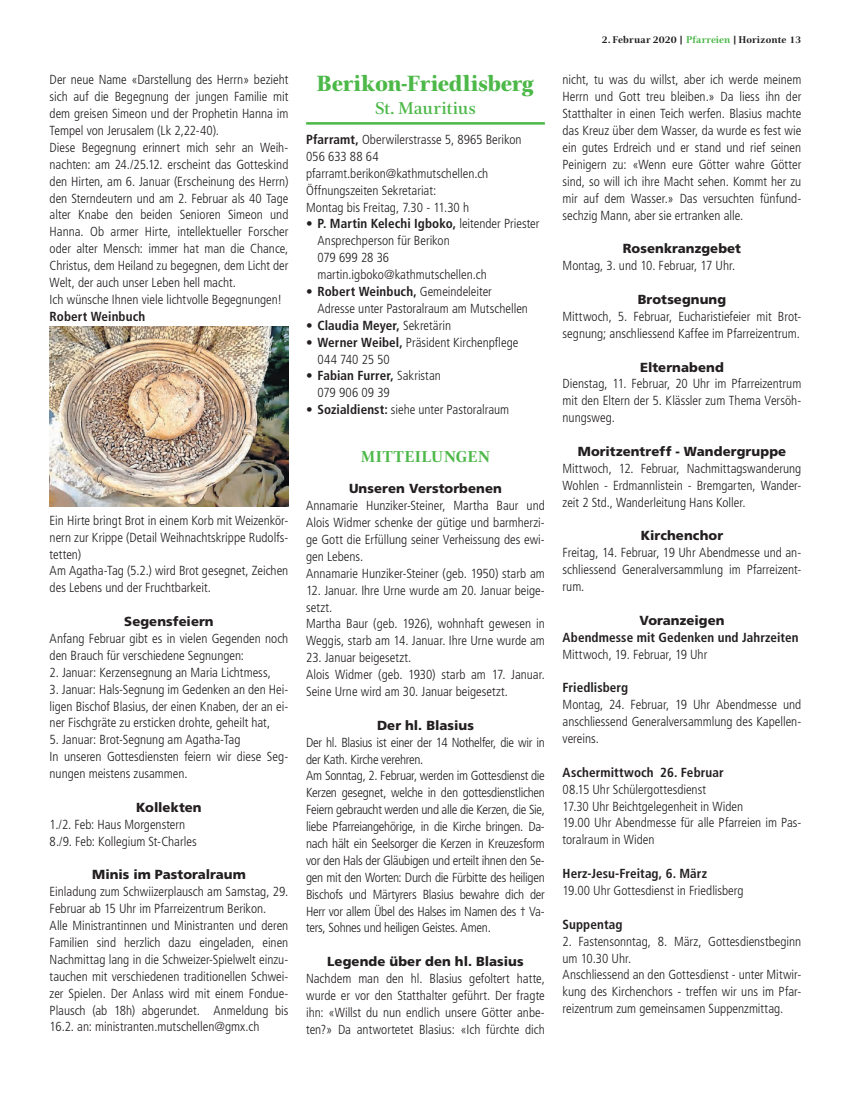
<style>
.page{position:relative;width:851px;height:1099px;background:#fff}
.page>*{position:absolute;margin:0;border:0;box-sizing:border-box;transform-origin:0 0}
.t1{font:800 22.5px "Civita";letter-spacing:-.01em;color:#4cb848}
.t2{font:500 17.5px "Civita";letter-spacing:-.005em;color:#4cb848}
.t3{font:700 16.12px "Civita";letter-spacing:.025em;color:#4cb848}
.t4{font:300 condensed 13.12px/16.9px "Frutiger LT Std";color:#231f20}
.t5{font:300 condensed 13.12px/16.9px "Frutiger LT Std";letter-spacing:-.02em;color:#231f20}
.t6{font:900 13.12px "Frutiger LT Std";letter-spacing:.005em;color:#231f20}
.t7{font:700 condensed 13.12px "Frutiger LT Std";letter-spacing:.005em;color:#231f20}
.t8{font:700 10px "Civita";letter-spacing:.005em;color:#231f20}
.s1{font-weight:700}
.s2{font-weight:300}
.s3{color:#4cb848}
</style>
<div class="page">
<img style="left:50px;top:327px;width:238px;height:179px">
<hr style="left:306px;top:122px;width:238px;height:3px;background:#4cb848">
<p class="t4" style="left:50px;top:71px;width:240px">Der neue Name «Darstellung des Herrn» bezieht sich auf die Begegnung der jungen Familie mit dem greisen Simeon und der Prophetin Hanna im Tempel von Jerusalem (Lk 2,22-40).<br>Diese Begegnung erinnert mich sehr an Weih&shy;nachten: am 24./25.12. erscheint das Gotteskind den Hirten, am 6. Januar (Erscheinung des Herrn) den Sterndeutern und am 2. Februar als 40 Tage alter Knabe den beiden Senioren Simeon und Hanna. Ob armer Hirte, intellektueller Forscher oder alter Mensch: immer hat man die Chance, Christus, dem Heiland zu begegnen, dem Licht der Welt, der auch unser Leben hell macht.<br>Ich wünsche Ihnen viele lichtvolle Begegnungen!</p>
<p class="t7" style="left:50px;top:308px;width:97px">Robert Weinbuch</p>
<p class="t4" style="left:50px;top:512px;width:240px">Ein Hirte bringt Brot in einem Korb mit Weizenkör&shy;nern zur Krippe (Detail Weihnachtskrippe Rudolfs&shy;tetten)<br>Am Agatha-Tag (5.2.) wird Brot gesegnet, Zeichen des Lebens und der Fruchtbarkeit.</p>
<p class="t6" style="left:124px;top:613px;width:91px">Segensfeiern</p>
<p class="t4" style="left:50px;top:630px;width:240px">Anfang Februar gibt es in vielen Gegenden noch den Brauch für verschiedene Segnungen:</p>
<p class="t4" style="left:50px;top:664px;width:223px">2. Januar: Kerzensegnung an Maria Lichtmess,</p>
<p class="t4" style="left:50px;top:680px;width:240px;text-align:justify">3. Januar: Hals-Segnung im Gedenken an den Hei&shy;ligen Bischof Blasius, der einen Knaben, der an ei&shy;ner Fischgräte zu ersticken drohte, geheilt hat,</p>
<p class="t4" style="left:50px;top:731px;width:240px">5. Januar: Brot-Segnung am Agatha-Tag<br>In unseren Gottesdiensten feiern wir diese Seg&shy;nungen meistens zusammen.</p>
<p class="t6" style="left:136px;top:799px;width:67px">Kollekten</p>
<p class="t4" style="left:50px;top:816px;width:148px">1./2. Feb: Haus Morgenstern<br>8./9. Feb: Kollegium St-Charles</p>
<p class="t6" style="left:92px;top:866px;width:155px">Minis im Pastoralraum</p>
<p class="t4" style="left:50px;top:883px;width:240px">Einladung zum Schwiizerplausch am Samstag, 29.<br>Februar ab 15 Uhr im Pfarreizentrum Berikon.<br>Alle Ministrantinnen und Ministranten und deren Familien sind herzlich dazu eingeladen, einen Nachmittag lang in die Schweizer-Spielwelt einzu&shy;tauchen mit verschiedenen traditionellen Schwei&shy;zer Spielen. Der Anlass wird mit einem Fondue-Plausch (ab 18h) abgerundet. Anmeldung bis 16.2. an: ministranten.mutschellen@gmx.ch</p>
<h1 class="t1" style="left:316px;top:68px;width:219px">Berikon-Friedlisberg</h1>
<h2 class="t2" style="left:375px;top:96px;width:102px">St. Mauritius</h2>
<p class="t4" style="left:306px;top:131px;width:217px"><span class="s1">Pfarramt,</span> Oberwilerstrasse 5, 8965 Berikon<br>056 633 88 64 pfarramt.berikon@kathmutschellen.ch<br>Öffnungszeiten Sekretariat:<br>Montag bis Freitag, 7.30 - 11.30 h</p>
<p class="t4" style="left:317px;top:216px;width:223px;text-indent:-11px">• <span class="s1">P. Martin Kelechi Igboko,</span> leitender Priester<br>Ansprechperson für Berikon<br>079 699 28 36 martin.igboko@kathmutschellen.ch</p>
<p class="t4" style="left:317px;top:283px;width:212px;text-indent:-11px">• <span class="s1">Robert Weinbuch,</span> Gemeindeleiter<br>Adresse unter Pastoralraum am Mutschellen</p>
<p class="t7" style="left:306px;top:317px;width:146px"><span class="s2">•</span> Claudia Meyer, <span class="s2">Sekretärin</span></p>
<p class="t4" style="left:317px;top:334px;width:202px;text-indent:-11px">• <span class="s1">Werner Weibel,</span> Präsident Kirchenpflege<br>044 740 25 50</p>
<p class="t4" style="left:317px;top:367px;width:125px;text-indent:-11px">• <span class="s1">Fabian Furrer,</span> Sakristan<br>079 906 09 39</p>
<p class="t4" style="left:306px;top:401px;width:205px">• <span class="s1">Sozialdienst:</span> siehe unter Pastoralraum</p>
<p class="t3" style="left:360px;top:446px;width:131px">MITTEILUNGEN</p>
<p class="t6" style="left:349px;top:481px;width:154px">Unseren Verstorbenen</p>
<p class="t4" style="left:306px;top:497px;width:240px">Annamarie Hunziker-Steiner, Martha Baur und Alois Widmer schenke der gütige und barmherzi&shy;ge Gott die Erfüllung seiner Verheissung des ewi&shy;gen Lebens.<br>Annamarie Hunziker-Steiner (geb. 1950) starb am</p>
<p class="t4" style="left:306px;top:582px;width:240px">12. Januar. Ihre Urne wurde am 20. Januar beige&shy;setzt.<br>Martha Baur (geb. 1926), wohnhaft gewesen in Weggis, starb am 14. Januar. Ihre Urne wurde am</p>
<p class="t4" style="left:306px;top:649px;width:240px">23. Januar beigesetzt.<br>Alois Widmer (geb. 1930) starb am 17. Januar.<br>Seine Urne wird am 30. Januar beigesetzt.</p>
<p class="t6" style="left:377px;top:717px;width:98px">Der hl. Blasius</p>
<p class="t5" style="left:306px;top:733px;width:240px">Der hl. Blasius ist einer der 14 Nothelfer, die wir in der Kath. Kirche verehren.<br>Am Sonntag, 2. Februar, werden im Gottesdienst die Kerzen gesegnet, welche in den gottesdienstlichen Feiern gebraucht werden und alle die Kerzen, die Sie, liebe Pfarreiangehörige, in die Kirche bringen. Da&shy;nach hält ein Seelsorger die Kerzen in Kreuzesform vor den Hals der Gläubigen und erteilt ihnen den Se&shy;gen mit den Worten: Durch die Fürbitte des heiligen Bischofs und Märtyrers Blasius bewahre dich der Herr vor allem Übel des Halses im Namen des † Va&shy;ters, Sohnes und heiligen Geistes. Amen.</p>
<p class="t6" style="left:327px;top:953px;width:198px">Legende über den hl. Blasius</p>
<p class="t4" style="left:306px;top:970px;width:240px;text-align:justify">Nachdem man den hl. Blasius gefoltert hatte, wurde er vor den Statthalter geführt. Der fragte ihn: «Willst du nun endlich unsere Götter anbe&shy;ten?» Da antwortetet Blasius: «Ich fürchte dich</p>
<p class="t8" style="left:601px;top:33px;width:201px">2. Februar 2020 | <span class="s3">Pfarreien</span> | Horizonte 13</p>
<p class="t4" style="left:562px;top:72px;width:240px;text-align:justify">nicht, tu was du willst, aber ich werde meinem Herrn und Gott treu bleiben.» Da liess ihn der Statthalter in einen Teich werfen. Blasius machte das Kreuz über dem Wasser, da wurde es fest wie ein gutes Erdreich und er stand und rief seinen Peinigern zu: «Wenn eure Götter wahre Götter sind, so will ich ihre Macht sehen. Kommt her zu mir auf dem Wasser.» Das versuchten fünfund&shy;sechzig Mann, aber sie ertranken alle.</p>
<p class="t6" style="left:622px;top:241px;width:120px">Rosenkranzgebet</p>
<p class="t4" style="left:562px;top:257px;width:174px">Montag, 3. und 10. Februar, 17 Uhr.</p>
<p class="t6" style="left:637px;top:291px;width:90px">Brotsegnung</p>
<p class="t4" style="left:562px;top:308px;width:240px">Mittwoch, 5. Februar, Eucharistiefeier mit Brot&shy;segnung; anschliessend Kaffee im Pfarreizentrum.</p>
<p class="t6" style="left:640px;top:359px;width:85px">Elternabend</p>
<p class="t4" style="left:562px;top:375px;width:240px;text-align:justify">Dienstag, 11. Februar, 20 Uhr im Pfarreizentrum mit den Eltern der 5. Klässler zum Thema Versöh&shy;nungsweg.</p>
<p class="t6" style="left:577px;top:443px;width:210px">Moritzentreff - Wandergruppe</p>
<p class="t4" style="left:562px;top:460px;width:240px;text-align:justify">Mittwoch, 12. Februar, Nachmittagswanderung Wohlen - Erdmannlistein - Bremgarten, Wander&shy;zeit 2 Std., Wanderleitung Hans Koller.</p>
<p class="t6" style="left:640px;top:528px;width:84px">Kirchenchor</p>
<p class="t4" style="left:562px;top:544px;width:240px;text-align:justify">Freitag, 14. Februar, 19 Uhr Abendmesse und an&shy;schliessend Generalversammlung im Pfarreizent&shy;rum.</p>
<p class="t6" style="left:639px;top:612px;width:87px">Voranzeigen</p>
<p class="t7" style="left:562px;top:629px;width:237px">Abendmesse mit Gedenken und Jahrzeiten</p>
<p class="t4" style="left:562px;top:645px;width:146px">Mittwoch, 19. Februar, 19 Uhr</p>
<p class="t7" style="left:562px;top:680px;width:67px">Friedlisberg</p>
<p class="t4" style="left:562px;top:696px;width:240px;text-align:justify">Montag, 24. Februar, 19 Uhr Abendmesse und anschliessend Generalversammlung des Kapellen&shy;vereins.</p>
<p class="t7" style="left:562px;top:764px;width:163px">Aschermittwoch 26. Februar</p>
<p class="t4" style="left:562px;top:780px;width:240px">08.15 Uhr Schülergottesdienst<br>17.30 Uhr Beichtgelegenheit in Widen<br>19.00 Uhr Abendmesse für alle Pfarreien im Pas&shy;toralraum in Widen</p>
<p class="t7" style="left:562px;top:865px;width:146px">Herz-Jesu-Freitag, 6. März</p>
<p class="t4" style="left:562px;top:882px;width:182px">19.00 Uhr Gottesdienst in Friedlisberg</p>
<p class="t7" style="left:562px;top:916px;width:61px">Suppentag</p>
<p class="t4" style="left:562px;top:932px;width:240px">2. Fastensonntag, 8. März, Gottesdienstbeginn um 10.30 Uhr.<br>Anschliessend an den Gottesdienst - unter Mitwir&shy;kung des Kirchenchors - treffen wir uns im Pfar&shy;reizentrum zum gemeinsamen Suppenzmittag.</p>
</div>
